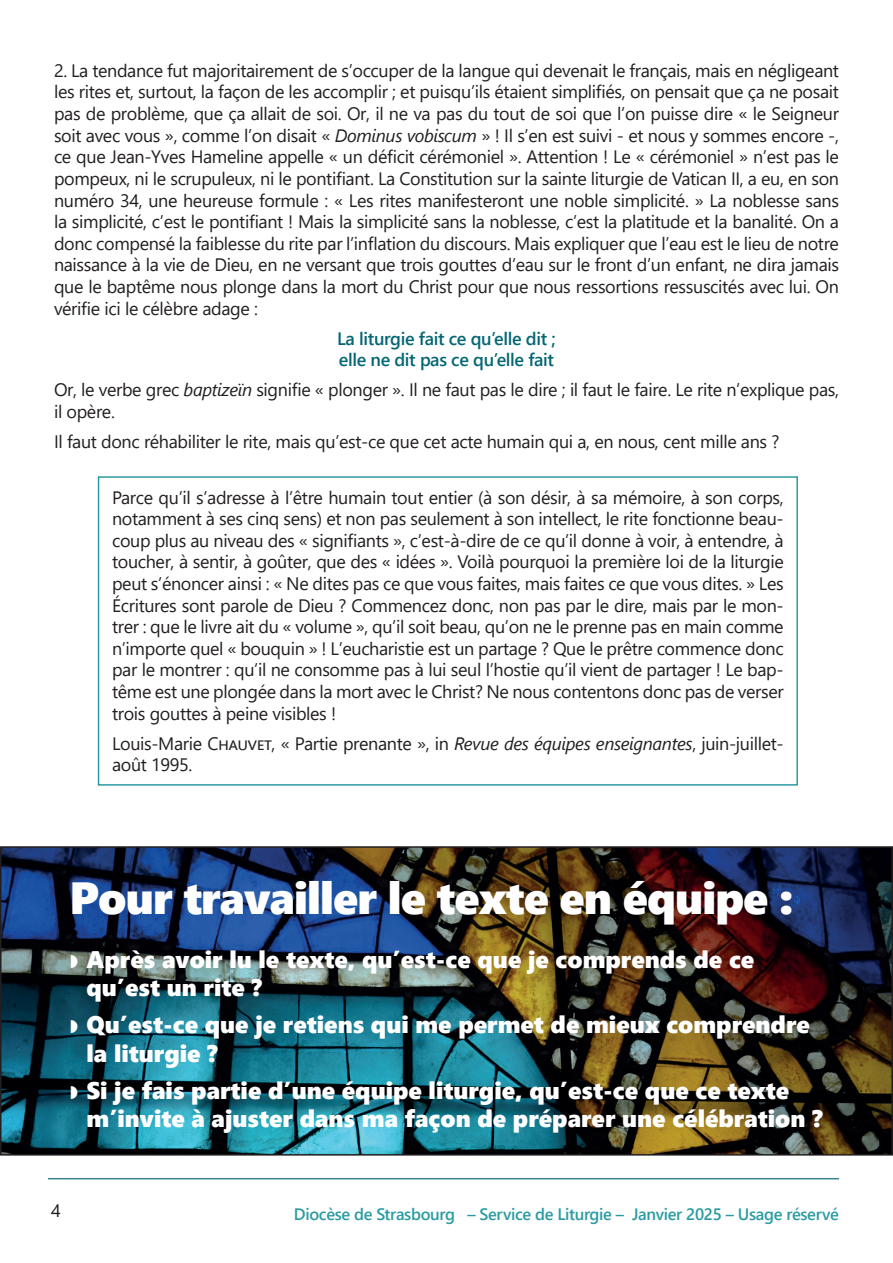
<style>
.page{position:relative;width:893px;height:1263px;background:#fff}
.page>*{position:absolute;margin:0;border:0;box-sizing:border-box;transform-origin:0 0}
.t1{font:45px "Segoe UI Black";letter-spacing:-.02em;color:#fff}
.t2{font:24px/28.5px "Segoe UI Black";color:#fff}
.t3{font:18px/21.6px "Segoe UI";letter-spacing:-.02em;color:#231f20;text-align:justify}
.t4{font:600 18px/21.6px "Segoe UI";letter-spacing:-.02em;color:#056774}
.t5{font:600 16.5px "Segoe UI";letter-spacing:-.02em;color:#2b9ba3}
.s1{font-style:italic}
</style>
<div class="page">
<hr style="left:48px;top:1178px;width:791px;height:1px;background:#056774">
<div style="left:98px;top:476px;width:700px;height:310px;border:2px solid #2b9ba3"></div>
<img style="left:3px;top:849px;width:887px;height:303px">
<div style="left:0;top:846px;width:893px;height:309px;border:2px solid #231f20"></div>
<svg style="left:71px;top:954px;width:7px;height:14px"></svg>
<svg style="left:71px;top:1020px;width:7px;height:13px"></svg>
<svg style="left:71px;top:1086px;width:7px;height:13px"></svg>
<p class="t3" style="left:54px;top:58px;width:787px">2. La tendance fut majoritairement de s’occuper de la langue qui devenait le français, mais en négligeant les rites et, surtout, la façon de les accomplir ; et puisqu’ils étaient simplifiés, on pensait que ça ne posait pas de problème, que ça allait de soi. Or, il ne va pas du tout de soi que l’on puisse dire « le Seigneur soit avec vous », comme l’on disait « <span class="s1">Dominus vobiscum</span> » ! Il s’en est suivi - et nous y sommes encore -, ce que Jean-Yves Hameline appelle « un déficit cérémoniel ». Attention ! Le « cérémoniel » n’est pas le pompeux, ni le scrupuleux, ni le pontifiant. La Constitution sur la sainte liturgie de Vatican II, a eu, en son numéro 34, une heureuse formule : « Les rites manifesteront une noble simplicité. » La noblesse sans la simplicité, c’est le pontifiant ! Mais la simplicité sans la noblesse, c’est la platitude et la banalité. On a donc compensé la faiblesse du rite par l’inflation du discours. Mais expliquer que l’eau est le lieu de notre naissance à la vie de Dieu, en ne versant que trois gouttes d’eau sur le front d’un enfant, ne dira jamais que le baptême nous plonge dans la mort du Christ pour que nous ressortions ressuscités avec lui. On vérifie ici le célèbre adage :</p>
<p class="t4" style="left:337px;top:326px;width:220px">La liturgie fait ce qu’elle dit ; elle ne dit pas ce qu’elle fait</p>
<p class="t3" style="left:54px;top:377px;width:787px">Or, le verbe grec <span class="s1">baptizeïn</span> signifie « plonger ». Il ne faut pas le dire ; il faut le faire. Le rite n’explique pas, il opère.</p>
<p class="t3" style="left:54px;top:429px;width:727px">Il faut donc réhabiliter le rite, mais qu’est-ce que cet acte humain qui a, en nous, cent mille ans ?</p>
<p class="t3" style="left:112px;top:485px;width:673px">Parce qu’il s’adresse à l’être humain tout entier (à son désir, à sa mémoire, à son corps, notamment à ses cinq sens) et non pas seulement à son intellect, le rite fonctionne beau&shy;coup plus au niveau des « signifiants », c’est-à-dire de ce qu’il donne à voir, à entendre, à toucher, à sentir, à goûter, que des « idées ». Voilà pourquoi la première loi de la liturgie peut s’énoncer ainsi : « Ne dites pas ce que vous faites, mais faites ce que vous dites. » Les Écritures sont parole de Dieu ? Commencez donc, non pas par le dire, mais par le mon&shy;trer : que le livre ait du « volume », qu’il soit beau, qu’on ne le prenne pas en main comme n’importe quel « bouquin » ! L’eucharistie est un partage ? Que le prêtre commence donc par le montrer : qu’il ne consomme pas à lui seul l’hostie qu’il vient de partager ! Le bap&shy;tême est une plongée dans la mort avec le Christ? Ne nous contentons donc pas de verser trois gouttes à peine visibles !</p>
<p class="t3" style="left:112px;top:731px;width:673px">Louis-Marie Chauvet, « Partie prenante », in <span class="s1">Revue des équipes enseignantes</span>, juin-juillet&shy;août 1995.</p>
<h1 class="t1" style="left:70px;top:865px;width:726px">Pour travailler le texte en équipe :</h1>
<h2 class="t2" style="left:87px;top:944px;width:669px">Après avoir lu le texte, qu’est-ce que je comprends de ce qu’est un rite ?</h2>
<h2 class="t2" style="left:87px;top:1009px;width:725px">Qu’est-ce que je retiens qui me permet de mieux comprendre la liturgie ?</h2>
<h2 class="t2" style="left:87px;top:1075px;width:737px">Si je fais partie d’une équipe liturgie, qu’est-ce que ce texte m’invite à ajuster dans ma façon de préparer une célébration ?</h2>
<p class="t3" style="left:51px;top:1198px;width:11px">4</p>
<p class="t5" style="left:294px;top:1198px;width:546px">Diocèse de Strasbourg – Service de Liturgie – Janvier 2025 – Usage réservé</p>
</div>
